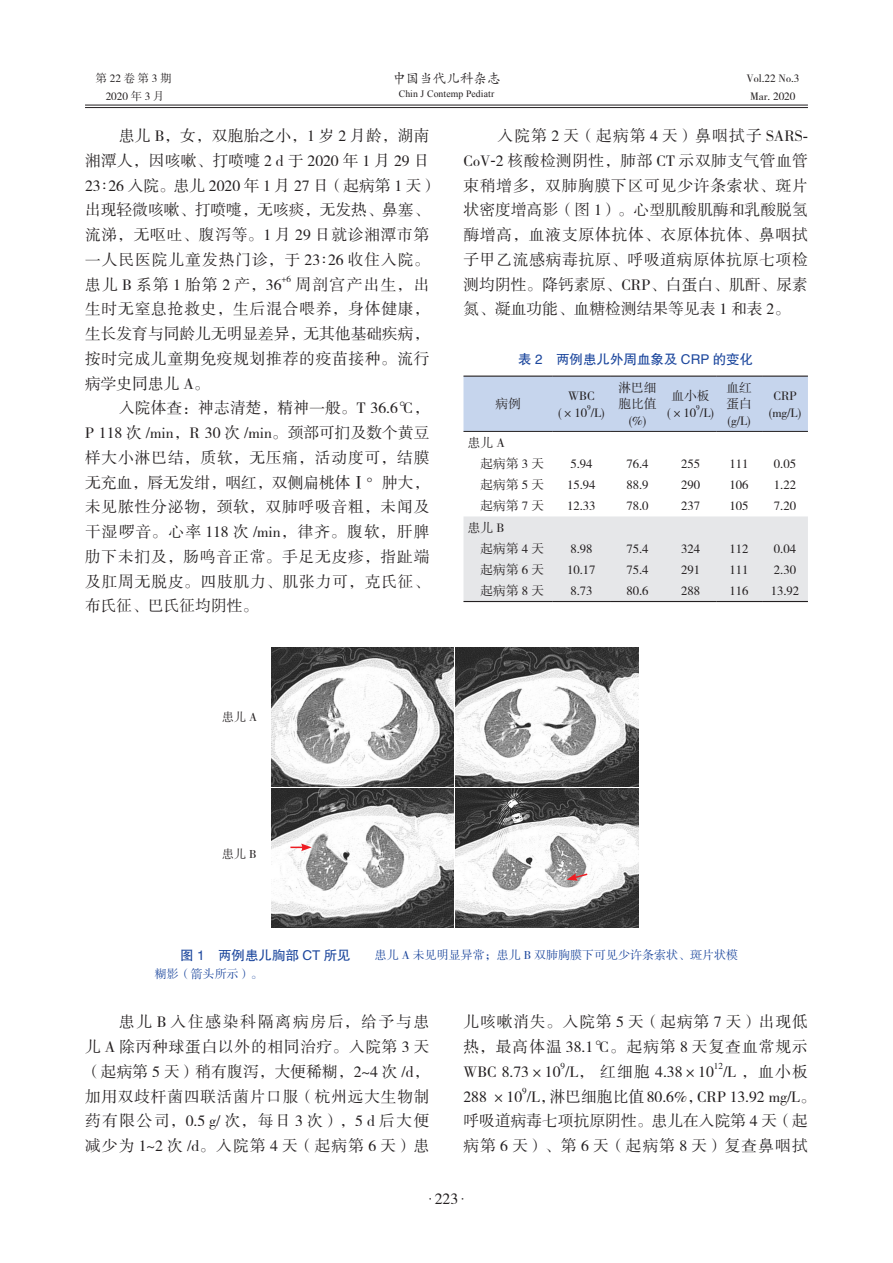
<style>
.page{position:relative;width:893px;height:1263px;background:#fff}
.page>*{position:absolute;margin:0;border:0;box-sizing:border-box;transform-origin:0 0}
.t1{font:15.75px/24.8px "FZSSK GBK1 0";letter-spacing:.045em;color:#231f20;text-align:justify}
.t2{font:15.75px/24.8px "FZSSK GBK1 0";letter-spacing:.015em;color:#231f20}
.t3{font:15.75px/24.8px "FZSSK GBK1 0";color:#231f20}
.t4{font:13.5px "FZHTK GBK1 0";color:#1a459c}
.t5{font:13.5px "FZKTK GBK1 0";color:#231f20}
.t6{font:12.75px/16.5px "FZSSK GBK1 0";color:#231f20;text-align:center}
.t7{font:12px/18.8px "FZSSK GBK1 0";color:#1a459c}
.t8{font:12px "FZSSK GBK1 0";color:#231f20}
.t9{font:11.25px/18px "FZSSK GBK1 0";color:#231f20;text-align:center}
.t10{font:11.25px/18px "FZSSK GBK1 0";letter-spacing:.125em;color:#231f20;text-align:center}
.t11{font:9.75px "Times New Roman";letter-spacing:.01em;color:#231f20}
.t12{font:9.15px "FZSSK GBK1 0";color:#231f20}
.t13{font:7.5px "FZSSK GBK1 0";color:#231f20}
.s1{font-family:"Times New Roman"}
.s2{font-family:"FZHTK GBK1 0";font-size:13.5px}
</style>
<div class="page">
<hr style="left:85px;top:105px;width:723px;height:1px;background:#231f20">
<hr style="left:85px;top:107px;width:723px;height:1px;background:#231f20">
<img style="left:456px;top:788px;width:182px;height:139px">
<img style="left:271px;top:788px;width:183px;height:139px">
<div style="left:463px;top:377px;width:345px;height:54px;background:#c6d5ed"></div>
<div style="left:463px;top:516px;width:345px;height:85px;background:#e6e7e9"></div>
<hr style="left:463px;top:376px;width:90px;height:1px;background:#231f20">
<hr style="left:553px;top:376px;width:57px;height:1px;background:#231f20">
<hr style="left:610px;top:376px;width:55px;height:1px;background:#231f20">
<hr style="left:665px;top:376px;width:51px;height:1px;background:#231f20">
<hr style="left:716px;top:376px;width:46px;height:1px;background:#231f20">
<hr style="left:762px;top:376px;width:46px;height:1px;background:#231f20">
<hr style="left:463px;top:431px;width:90px;height:1px;background:#231f20">
<hr style="left:553px;top:431px;width:57px;height:1px;background:#231f20">
<hr style="left:610px;top:431px;width:55px;height:1px;background:#231f20">
<hr style="left:665px;top:431px;width:51px;height:1px;background:#231f20">
<hr style="left:716px;top:431px;width:46px;height:1px;background:#231f20">
<hr style="left:762px;top:431px;width:46px;height:1px;background:#231f20">
<hr style="left:463px;top:601px;width:90px;height:1px;background:#231f20">
<hr style="left:553px;top:601px;width:57px;height:1px;background:#231f20">
<hr style="left:610px;top:601px;width:55px;height:1px;background:#231f20">
<hr style="left:665px;top:601px;width:51px;height:1px;background:#231f20">
<hr style="left:716px;top:601px;width:46px;height:1px;background:#231f20">
<hr style="left:762px;top:601px;width:46px;height:1px;background:#231f20">
<svg style="left:290px;top:843px;width:22px;height:8px"></svg>
<svg style="left:567px;top:872px;width:22px;height:9px"></svg>
<img style="left:271px;top:648px;width:183px;height:138px">
<img style="left:456px;top:648px;width:182px;height:138px">
<p class="t10" style="left:96px;top:69px;width:77px">第22卷 第3期<br>2020 年 3 月</p>
<p class="t5" style="left:392px;top:71px;width:109px">中国当代儿科杂志</p>
<p class="t11" style="left:399px;top:87px;width:97px">Chin J Contemp Pediatr</p>
<p class="t9" style="left:746px;top:70px;width:54px">Vol.22 No.3<br>Mar. 2020</p>
<p class="t2" style="left:85px;top:124px;width:354px;text-indent:34px">患儿 B，女，双胞胎之小，1 岁 2 月龄，湖南湘潭人，因咳嗽、打喷嚏 2 d 于 2020 年 1 月 29 日<br>23 : 26 入院。患儿 2020 年 1 月 27 日（起病第 1 天）出现轻微咳嗽、打喷嚏，无咳痰，无发热、鼻塞、流涕，无呕吐、腹泻等。1 月 29 日就诊湘潭市第一人民医院儿童发热门诊，于 23:26 收住入院。患儿B系第1胎第2产，36</p>
<p class="t12" style="left:282px;top:274px;width:11px">+6</p>
<p class="t1" style="left:85px;top:272px;width:346px;text-indent:210px">周剖宫产出生，出生时无窒息抢救史，生后混合喂养，身体健康，生长发育与同龄儿无明显差异，无其他基础疾病，按时完成儿童期免疫规划推荐的疫苗接种。流行病学史同患儿 A。</p>
<p class="t1" style="left:85px;top:396px;width:346px;text-indent:34px">入院体查：神志清楚，精神一般。T 36.6℃，P 118 次 /min，R 30 次 /min。颈部可扪及数个黄豆样大小淋巴结，质软，无压痛，活动度可，结膜无充血，唇无发绀，咽红，双侧扁桃体Ⅰ°肿大，未见脓性分泌物，颈软，双肺呼吸音粗，未闻及干湿啰音。心率 118 次 /min，律齐。腹软，肝脾肋下未扪及，肠鸣音正常。手足无皮疹，指趾端及肛周无脱皮。四肢肌力、肌张力可，克氏征、布氏征、巴氏征均阴性。</p>
<p class="t1" style="left:463px;top:124px;width:346px;text-indent:34px">入院第 2 天（起病第 4 天）鼻咽拭子 SARS<span class="s1">-</span>CoV<span class="s1">-</span>2 核酸检测阴性，肺部 CT 示双肺支气管血管束稍增多，双肺胸膜下区可见少许条索状、斑片状密度增高影（图 1）。心型肌酸肌酶和乳酸脱氢酶增高，血液支原体抗体、衣原体抗体、鼻咽拭子甲乙流感病毒抗原、呼吸道病原体抗原七项检测均阴性。降钙素原、CRP、白蛋白、肌酐、尿素氮、凝血功能、血糖检测结果等见表 1 和表 2。</p>
<p class="t4" style="left:518px;top:352px;width:236px">表 2　两例患儿外周血象及 CRP 的变化</p>
<p class="t6" style="left:495px;top:396px;width:27px">病例</p>
<p class="t6" style="left:618px;top:380px;width:40px">淋巴细胞比值(%)</p>
<p class="t6" style="left:667px;top:388px;width:48px">血小板(×10 /L)</p>
<p class="t6" style="left:726px;top:380px;width:27px">血红</p>
<p class="t6" style="left:726px;top:396px;width:27px">蛋白</p>
<p class="t6" style="left:727px;top:413px;width:25px">(g/L)</p>
<p class="t6" style="left:568px;top:388px;width:28px">WBC</p>
<p class="t6" style="left:558px;top:404px;width:48px">(×10 /L)</p>
<p class="t13" style="left:587px;top:404px;width:5px">9</p>
<p class="t13" style="left:696px;top:404px;width:5px">9</p>
<p class="t6" style="left:773px;top:388px;width:25px">CRP</p>
<p class="t6" style="left:769px;top:404px;width:34px">(mg/L)</p>
<p class="t6" style="left:468px;top:434px;width:39px">患儿 A</p>
<p class="t6" style="left:480px;top:456px;width:65px">起病第 3 天</p>
<p class="t6" style="left:570px;top:456px;width:24px">5.94</p>
<p class="t6" style="left:626px;top:456px;width:24px">76.4</p>
<p class="t6" style="left:681px;top:456px;width:20px">255</p>
<p class="t6" style="left:730px;top:456px;width:20px">111</p>
<p class="t6" style="left:774px;top:456px;width:24px">0.05</p>
<p class="t6" style="left:480px;top:477px;width:65px">起病第 5 天</p>
<p class="t6" style="left:567px;top:477px;width:30px">15.94</p>
<p class="t6" style="left:626px;top:477px;width:24px">88.9</p>
<p class="t6" style="left:681px;top:477px;width:20px">290</p>
<p class="t6" style="left:730px;top:477px;width:20px">106</p>
<p class="t6" style="left:774px;top:477px;width:24px">1.22</p>
<p class="t6" style="left:480px;top:498px;width:65px">起病第 7 天</p>
<p class="t6" style="left:567px;top:498px;width:30px">12.33</p>
<p class="t6" style="left:626px;top:498px;width:24px">78.0</p>
<p class="t6" style="left:681px;top:498px;width:20px">237</p>
<p class="t6" style="left:730px;top:498px;width:20px">105</p>
<p class="t6" style="left:774px;top:498px;width:24px">7.20</p>
<p class="t6" style="left:468px;top:520px;width:38px">患儿 B</p>
<p class="t6" style="left:480px;top:541px;width:65px">起病第 4 天</p>
<p class="t6" style="left:570px;top:541px;width:24px">8.98</p>
<p class="t6" style="left:626px;top:541px;width:24px">75.4</p>
<p class="t6" style="left:681px;top:541px;width:20px">324</p>
<p class="t6" style="left:730px;top:541px;width:20px">112</p>
<p class="t6" style="left:774px;top:541px;width:24px">0.04</p>
<p class="t6" style="left:480px;top:562px;width:65px">起病第 6 天</p>
<p class="t6" style="left:567px;top:562px;width:30px">10.17</p>
<p class="t6" style="left:626px;top:562px;width:24px">75.4</p>
<p class="t6" style="left:681px;top:562px;width:20px">291</p>
<p class="t6" style="left:730px;top:562px;width:20px">111</p>
<p class="t6" style="left:774px;top:562px;width:24px">2.30</p>
<p class="t6" style="left:480px;top:583px;width:65px">起病第 8 天</p>
<p class="t6" style="left:570px;top:583px;width:24px">8.73</p>
<p class="t6" style="left:626px;top:583px;width:24px">80.6</p>
<p class="t6" style="left:681px;top:583px;width:20px">288</p>
<p class="t6" style="left:730px;top:583px;width:20px">116</p>
<p class="t6" style="left:771px;top:583px;width:30px">13.92</p>
<p class="t8" style="left:222px;top:711px;width:36px">患儿 A</p>
<p class="t8" style="left:222px;top:847px;width:36px">患儿 B</p>
<p class="t7" style="left:155px;top:946px;width:585px;text-indent:26px"><span class="s2">图 1　两例患儿胸部 CT 所见</span>　　患儿 A 未见明显异常；患儿 B 双肺胸膜下可见少许条索状、斑片状模糊影（箭头所示）。</p>
<p class="t1" style="left:85px;top:1010px;width:346px;text-indent:34px">患儿 B 入住感染科隔离病房后，给予与患儿 A 除丙种球蛋白以外的相同治疗。入院第 3 天（起病第 5 天）稍有腹泻，大便稀糊，2~4 次 /d，加用双歧杆菌四联活菌片口服（杭州远大生物制药有限公司，0.5 g/ 次，每日 3 次），5 d 后大便减少为 1~2 次 /d。入院第 4 天（起病第 6 天）患</p>
<p class="t1" style="left:463px;top:1010px;width:346px">儿咳嗽消失。入院第 5 天（起病第 7 天）出现低热，最高体温 38.1℃。起病第 8 天复查血常规示WBC 8.73×10 /L， 红细胞 4.38×10</p>
<p class="t12" style="left:560px;top:1061px;width:6px">9</p>
<p class="t12" style="left:714px;top:1061px;width:11px">12</p>
<p class="t3" style="left:463px;top:1060px;width:354px;text-indent:259px">/L ，血小板<br>288 ×10 /L，淋巴细胞比值 80.6%，CRP 13.92 mg/L。</p>
<p class="t12" style="left:522px;top:1086px;width:6px">9</p>
<p class="t3" style="left:463px;top:1109px;width:346px">呼吸道病毒七项抗原阴性。患儿在入院第 4 天（起病第 6 天）、第 6 天（起病第 8 天）复查鼻咽拭</p>
<p class="t1" style="left:426px;top:1187px;width:43px"><sup>·</sup>223<sup>·</sup></p>
</div>
